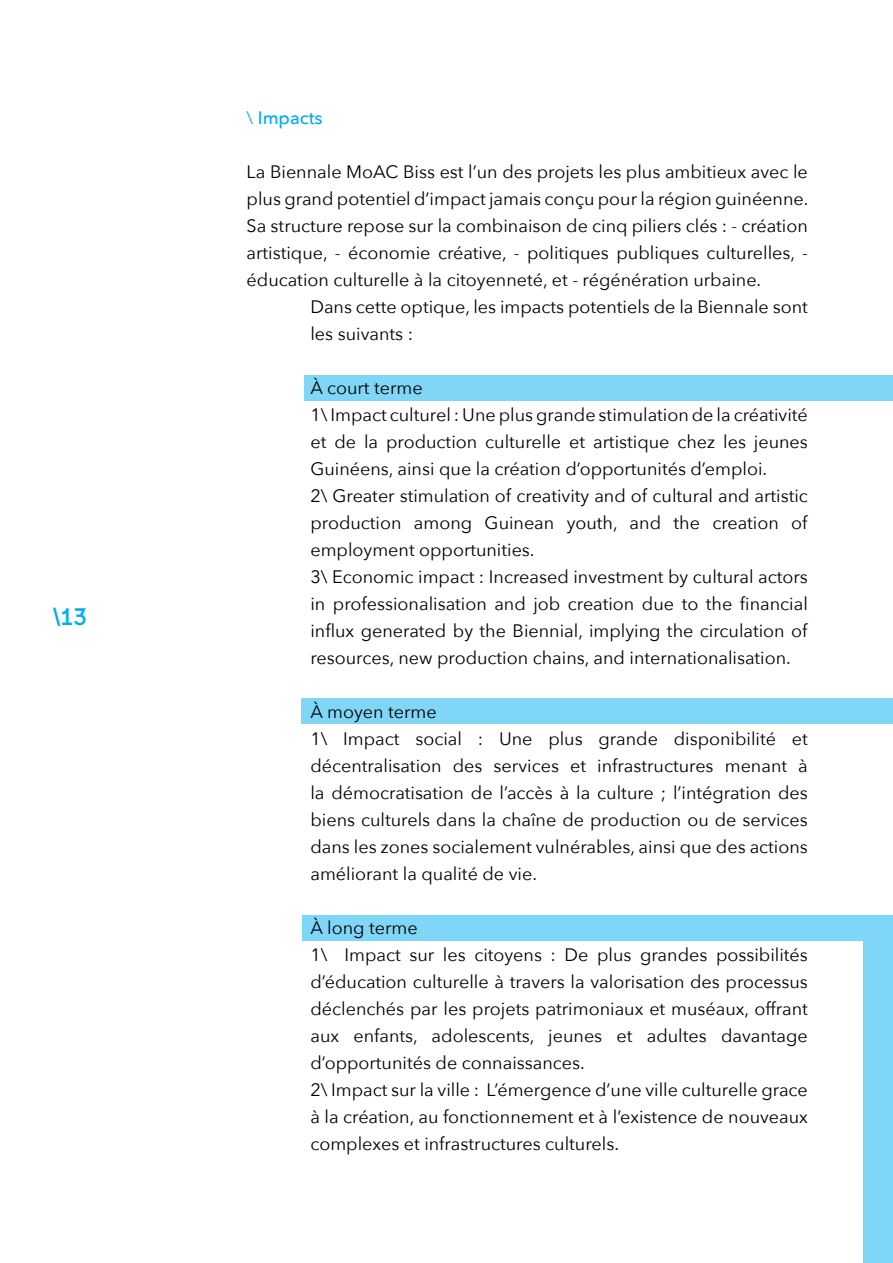
<style>
.page{position:relative;width:893px;height:1263px;background:#fff}
.page>*{position:absolute;margin:0;border:0;box-sizing:border-box;transform-origin:0 0}
.t1{font:27px "Gulax";color:#00adf0}
.t2{font:18px/27px "Avenir Next";color:#000}
.t3{font:500 18px "Avenir Next";color:#00adf0}
.s1{font-weight:400}
</style>
<div class="page">
<div style="left:303px;top:915px;width:590px;height:25px;background:#80d6f7"></div>
<div style="left:301px;top:699px;width:592px;height:25px;background:#80d6f7"></div>
<div style="left:305px;top:375px;width:588px;height:25px;background:#80d6f7"></div>
<div style="left:863px;top:928px;width:30px;height:335px;background:#80d6f7"></div>
<h1 class="t1" style="left:53px;top:602px;width:36px">\13</h1>
<p class="t3" style="left:247px;top:106px;width:77px"><span class="s1">\</span> Impacts</p>
<p class="t2" style="left:247px;top:159px;width:563px;text-align:justify">La Biennale MoAC Biss est l’un des projets les plus ambitieux avec le plus grand potentiel d’impact jamais conçu pour la région guinéenne.<br>Sa structure repose sur la combinaison de cinq piliers clés : - création artistique, - économie créative, - politiques publiques culturelles, - éducation culturelle à la citoyenneté, et - régénération urbaine.</p>
<p class="t2" style="left:310px;top:294px;width:499px">Dans cette optique, les impacts potentiels de la Biennale sont les suivants :</p>
<p class="t2" style="left:310px;top:375px;width:499px">À court terme<br>1\ Impact culturel : Une plus grande stimulation de la créativité et de la production culturelle et artistique chez les jeunes Guinéens, ainsi que la création d’opportunités d’emploi.<br>2\ Greater stimulation of creativity and of cultural and artistic production among Guinean youth, and the creation of employment opportunities.<br>3\ Economic impact : Increased investment by cultural actors in professionalisation and job creation due to the financial influx generated by the Biennial, implying the circulation of resources, new production chains, and internationalisation.</p>
<p class="t2" style="left:310px;top:699px;width:499px">À moyen terme<br>1\ Impact social : Une plus grande disponibilité et décentralisation des services et infrastructures menant à la démocratisation de l’accès à la culture ; l’intégration des biens culturels dans la chaîne de production ou de services dans les zones socialement vulnérables, ainsi que des actions améliorant la qualité de vie.</p>
<p class="t2" style="left:310px;top:915px;width:499px">À long terme<br>1\ Impact sur les citoyens : De plus grandes possibilités d’éducation culturelle à travers la valorisation des processus déclenchés par les projets patrimoniaux et muséaux, offrant aux enfants, adolescents, jeunes et adultes davantage d’opportunités de connaissances.<br>2\ Impact sur la ville : L’émergence d’une ville culturelle grace à la création, au fonctionnement et à l’existence de nouveaux complexes et infrastructures culturels.</p>
</div>
